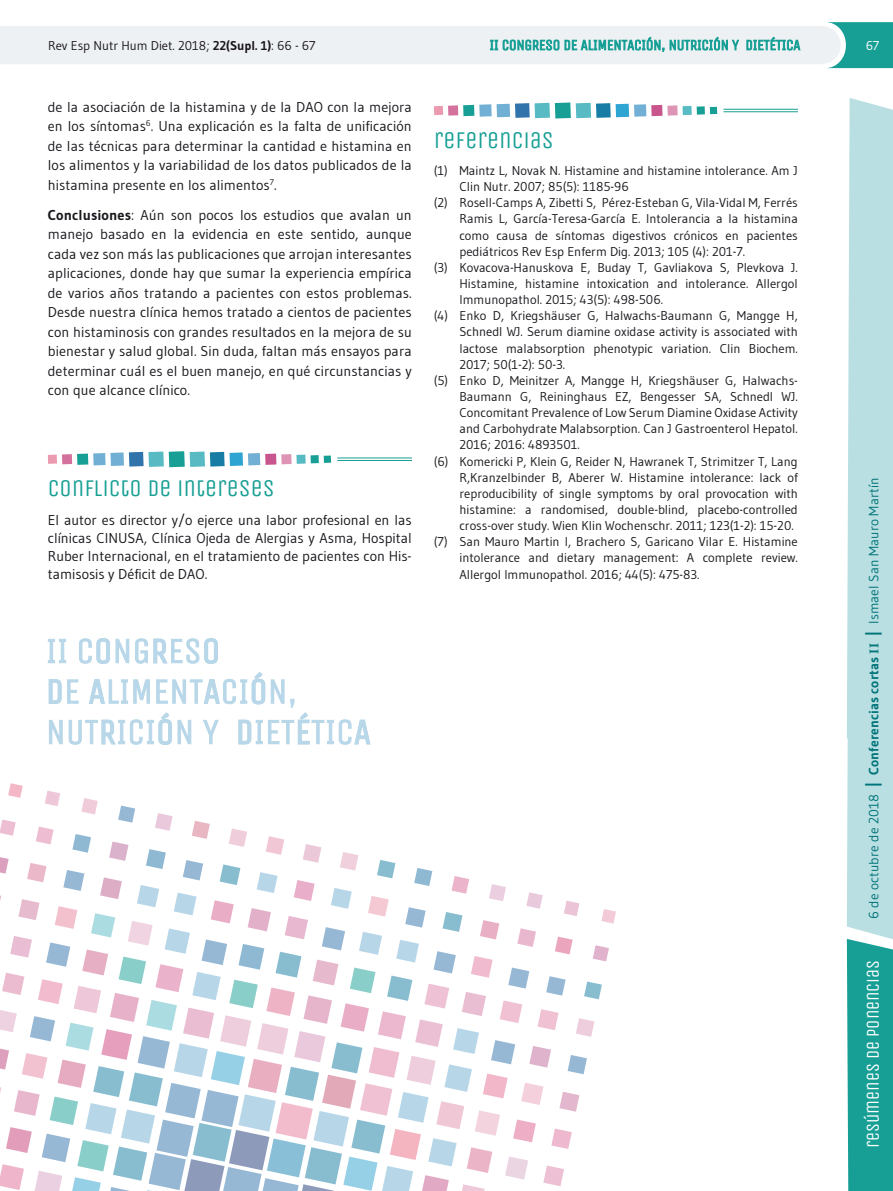
<style>
.page{position:relative;width:893px;height:1191px;background:#fff}
.page>*{position:absolute;margin:0;border:0;box-sizing:border-box;transform-origin:0 0}
.t1{font:24px "Unica One";color:#179f95}
.t2{font:18px "Unica One";color:#fff}
.t3{font:14.25px/19.5px "Gudea";letter-spacing:.005em;color:#1a171c;text-align:justify}
.t4{font:13.5px "Gudea";letter-spacing:.01em;color:#007479}
.t5{font:12.75px "Gudea";color:#1a171c}
.t6{font:12.75px "Gudea";color:#fff}
.s1{font-weight:700}
.s2{font-weight:700;font-size:16.5px}
.s3{font-family:"Minion Pro";font-weight:700}
</style>
<div class="page">
<svg style="left:0;top:22px;width:893px;height:46px"></svg>
<svg style="left:847px;top:98px;width:46px;height:1093px;background:#99d2d2"></svg>
<div style="left:448px;top:105px;width:10px;height:11px;background:#d4719d"></div>
<div style="left:479px;top:104px;width:13px;height:13px;background:#71b0d4"></div>
<div style="left:634px;top:104px;width:12px;height:13px;background:#71b0d4"></div>
<div style="left:667px;top:105px;width:11px;height:11px;background:#de94b5"></div>
<div style="left:697px;top:106px;width:8px;height:9px;background:#179f95"></div>
<div style="left:434px;top:106px;width:9px;height:9px;background:#ec9aaf"></div>
<div style="left:463px;top:105px;width:11px;height:11px;background:#179f95"></div>
<div style="left:497px;top:104px;width:13px;height:13px;background:#71b0d4"></div>
<svg style="left:515px;top:102px;width:96px;height:16px"></svg>
<div style="left:616px;top:104px;width:13px;height:13px;background:#2ea4d2"></div>
<div style="left:651px;top:105px;width:11px;height:11px;background:#c8558d"></div>
<div style="left:682px;top:106px;width:10px;height:9px;background:#58bbc4"></div>
<div style="left:710px;top:107px;width:7px;height:7px;background:#179f95"></div>
<hr style="left:723px;top:111px;width:75px;height:1px;background:#179f95">
<hr style="left:723px;top:109px;width:75px;height:1px;background:#179f95">
<div style="left:62px;top:454px;width:10px;height:10px;background:#d4719d"></div>
<div style="left:93px;top:453px;width:13px;height:12px;background:#71b0d4"></div>
<div style="left:248px;top:453px;width:12px;height:12px;background:#71b0d4"></div>
<div style="left:281px;top:454px;width:11px;height:10px;background:#de94b5"></div>
<div style="left:311px;top:455px;width:8px;height:8px;background:#179f95"></div>
<div style="left:48px;top:454px;width:9px;height:10px;background:#ec9aaf"></div>
<div style="left:77px;top:453px;width:11px;height:12px;background:#179f95"></div>
<div style="left:110px;top:452px;width:14px;height:14px;background:#71b0d4"></div>
<svg style="left:129px;top:451px;width:96px;height:16px"></svg>
<div style="left:229px;top:452px;width:14px;height:14px;background:#2ea4d2"></div>
<div style="left:265px;top:453px;width:11px;height:12px;background:#c8558d"></div>
<div style="left:296px;top:454px;width:10px;height:10px;background:#58bbc4"></div>
<div style="left:324px;top:455px;width:7px;height:8px;background:#179f95"></div>
<hr style="left:337px;top:460px;width:75px;height:1px;background:#179f95">
<hr style="left:337px;top:458px;width:75px;height:1px;background:#179f95">
<svg style="left:0;top:783px;width:616px;height:408px"></svg>
<svg style="left:47px;top:638px;width:324px;height:107px"></svg>
<p class="t5" style="left:48px;top:37px;width:269px">Rev Esp Nutr Hum Diet. 2018; <span class="s1">22(Supl. 1)</span>: 66 - 67</p>
<p class="t6" style="left:866px;top:37px;width:15px">67</p>
<p class="t3" style="left:48px;top:97px;width:365px">de la asociación de la histamina y de la DAO con la mejora en los síntomas<sup>6</sup>. Una explicación es la falta de unificación de las técnicas para determinar la cantidad e histamina en los alimentos y la variabilidad de los datos publicados de la histamina presente en los alimentos<sup>7</sup>.</p>
<p class="t3" style="left:48px;top:205px;width:365px"><span class="s1">Conclusiones</span>: Aún son pocos los estudios que avalan un manejo basado en la evidencia en este sentido, aunque cada vez son más las publicaciones que arrojan interesantes aplicaciones, donde hay que sumar la experiencia empírica de varios años tratando a pacientes con estos problemas.<br>Desde nuestra clínica hemos tratado a cientos de pacientes con histaminosis con grandes resultados en la mejora de su bienestar y salud global. Sin duda, faltan más ensayos para determinar cuál es el buen manejo, en qué circunstancias y con que alcance clínico.</p>
<h1 class="t1" style="left:48px;top:474px;width:228px">CONFLICTO DE INTERESES</h1>
<p class="t3" style="left:48px;top:510px;width:365px;line-height:18px">El autor es director y/o ejerce una labor profesional en las clínicas CINUSA, Clínica Ojeda de Alergias y Asma, Hospital Ruber Internacional, en el tratamiento de pacientes con His&shy;tamisosis y Déficit de DAO.</p>
<h1 class="t1" style="left:434px;top:126px;width:121px">REFERENCIAS</h1>
<p class="t5" style="left:434px;top:162px;width:365px">(1) Maintz L, Novak N. Histamine and histamine intolerance. Am J</p>
<p class="t5" style="left:459px;top:179px;width:171px">Clin Nutr. 2007; 85(5): 1185-96</p>
<p class="t5" style="left:434px;top:195px;width:365px">(2) Rosell-Camps A, Zibetti S, Pérez-Esteban G, Vila-Vidal M, Ferrés</p>
<p class="t5" style="left:459px;top:211px;width:340px">Ramis L, García-Teresa-García E. Intolerancia a la histamina</p>
<p class="t5" style="left:459px;top:227px;width:340px">como causa de síntomas digestivos crónicos en pacientes</p>
<p class="t5" style="left:459px;top:243px;width:287px">pediátricos Rev Esp Enferm Dig. 2013; 105 (4): 201-7.</p>
<p class="t5" style="left:434px;top:259px;width:365px">(3) Kovacova-Hanuskova E, Buday T, Gavliakova S, Plevkova J.</p>
<p class="t5" style="left:459px;top:275px;width:340px">Histamine, histamine intoxication and intolerance. Allergol</p>
<p class="t5" style="left:459px;top:292px;width:205px">Immunopathol. 2015; 43(5): 498-506.</p>
<p class="t5" style="left:434px;top:308px;width:365px">(4) Enko D, Kriegshäuser G, Halwachs-Baumann G, Mangge H,</p>
<p class="t5" style="left:459px;top:324px;width:340px">Schnedl WJ. Serum diamine oxidase activity is associated with</p>
<p class="t5" style="left:459px;top:340px;width:340px">lactose malabsorption phenotypic variation. Clin Biochem.</p>
<p class="t5" style="left:459px;top:356px;width:107px">2017; 50(1-2): 50-3.</p>
<p class="t5" style="left:434px;top:372px;width:365px">(5) Enko D, Meinitzer A, Mangge H, Kriegshäuser G, Halwachs-</p>
<p class="t5" style="left:459px;top:388px;width:340px">Baumann G, Reininghaus EZ, Bengesser SA, Schnedl WJ.</p>
<p class="t5" style="left:459px;top:405px;width:340px">Concomitant Prevalence of Low Serum Diamine Oxidase Activity</p>
<p class="t5" style="left:459px;top:421px;width:340px">and Carbohydrate Malabsorption. Can J Gastroenterol Hepatol.</p>
<p class="t5" style="left:459px;top:437px;width:122px">2016; 2016: 4893501.</p>
<p class="t5" style="left:434px;top:453px;width:365px">(6) Komericki P, Klein G, Reider N, Hawranek T, Strimitzer T, Lang</p>
<p class="t5" style="left:459px;top:469px;width:340px">R,Kranzelbinder B, Aberer W. Histamine intolerance: lack of</p>
<p class="t5" style="left:459px;top:485px;width:340px">reproducibility of single symptoms by oral provocation with</p>
<p class="t5" style="left:459px;top:501px;width:340px">histamine: a randomised, double-blind, placebo-controlled</p>
<p class="t5" style="left:459px;top:518px;width:336px">cross-over study. Wien Klin Wochenschr. 2011; 123(1-2): 15-20.</p>
<p class="t5" style="left:434px;top:534px;width:365px">(7) San Mauro Martin I, Brachero S, Garicano Vilar E. Histamine</p>
<p class="t5" style="left:459px;top:550px;width:340px">intolerance and dietary management: A complete review.</p>
<p class="t5" style="left:459px;top:566px;width:242px">Allergol Immunopathol. 2016; 44(5): 475-83.</p>
<p class="t4" style="left:865px;top:919px;width:443px;rotate:-90deg">6 de octubre de 2018 <span class="s2">|</span> <span class="s1">Conferencias cortas</span> <span class="s3">II</span> <span class="s2">|</span> Ismael San Mauro Martín</p>
<h2 class="t2" style="left:862px;top:1148px;width:190px;rotate:-90deg">RESÚMENES DE PONENCIAS</h2>
</div>
